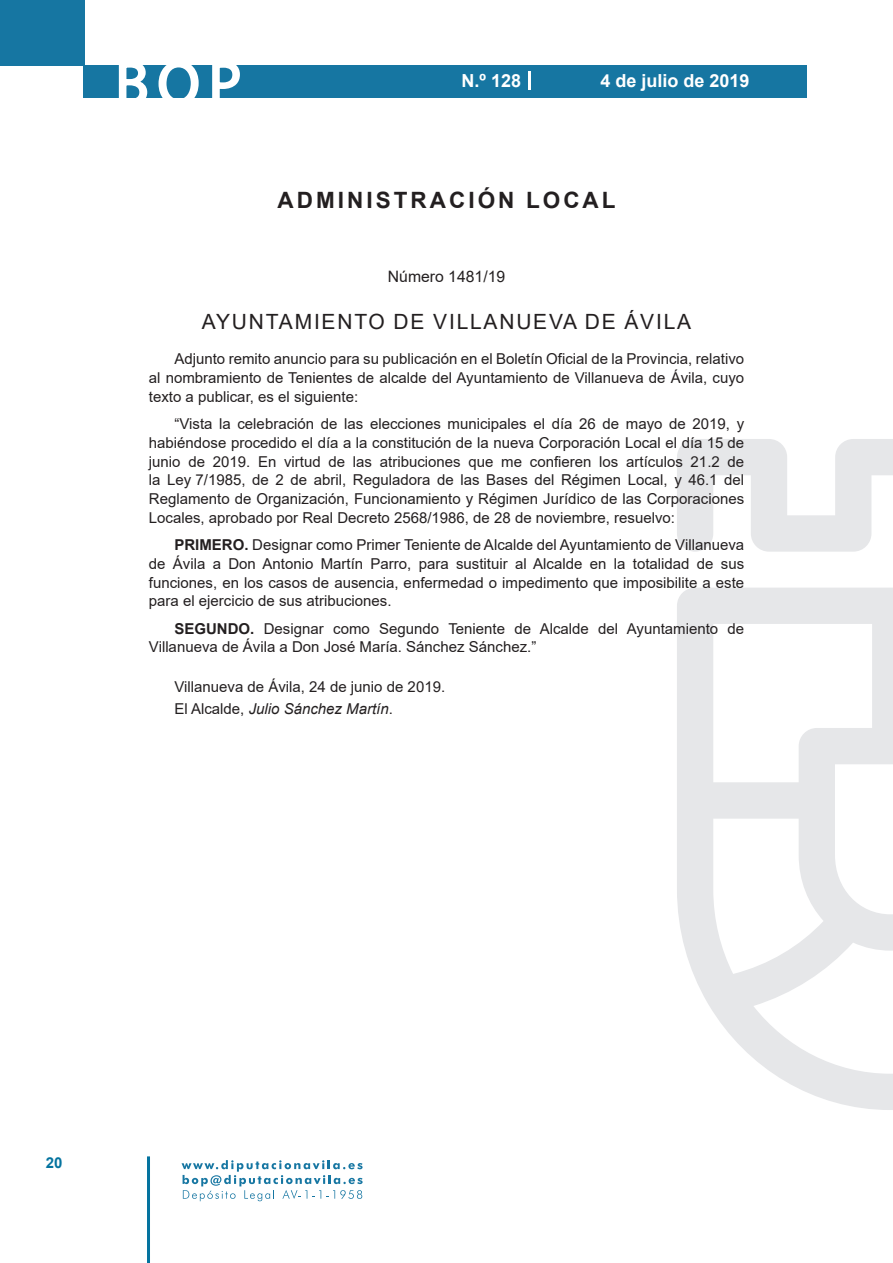
<style>
.page{position:relative;width:893px;height:1263px;background:#fff}
.page>*{position:absolute;margin:0;border:0;box-sizing:border-box;transform-origin:0 0}
.t1{font:500 61.5px "Avant Garde";color:#fff}
.h1__secion{font:700 22.5px "Arial";letter-spacing:.135em;color:#231f20}
.h2__organismo{font:21px "Arial";letter-spacing:.085em;color:#231f20}
.t2{font:700 18px "Arial";color:#fff}
.numero{font:15.75px "Arial";color:#231f20}
.texto_normal{font:15px/18.8px "Arial";color:#231f20;text-align:justify}
.fecha{font:15px "Arial";color:#231f20}
.firma{font:italic 15px "Arial";color:#231f20}
.t3{font:700 15px "Arial";color:#04739f}
.s1{font-weight:700}
.s2{font-style:normal}
</style>
<div class="page">
<div style="left:0;top:0;width:85px;height:65px;background:#1676a2"></div>
<div style="left:84px;top:65px;width:723px;height:33px;background:#1676a2"></div>
<svg style="left:118px;top:65px;width:30px;height:33px"></svg>
<svg style="left:158px;top:65px;width:41px;height:33px"></svg>
<svg style="left:212px;top:65px;width:28px;height:33px"></svg>
<svg style="left:182px;top:1160px;width:181px;height:41px"></svg>
<hr style="left:147px;top:1156px;width:3px;height:107px;background:#04739f">
<svg style="left:529px;top:71px;width:2px;height:19px"></svg>
<svg style="left:677px;top:439px;width:216px;height:671px"></svg>
<h1 class="t1" style="left:115px;top:46px;width:128px">BOP</h1>
<p class="t2" style="left:462px;top:68px;width:61px">N.º 128</p>
<p class="t2" style="left:600px;top:68px;width:151px">4 de julio de 2019</p>
<p class="h1__secion" style="left:277px;top:184px;width:340px">ADMINISTRACIÓN LOCAL</p>
<p class="numero" style="left:388px;top:266px;width:119px">Número 1481/19</p>
<p class="h2__organismo" style="left:202px;top:307px;width:491px">AYUNTAMIENTO DE VILLANUEVA DE ÁVILA</p>
<p class="texto_normal" style="left:149px;top:349px;width:597px;text-indent:26px">Adjunto remito anuncio para su publicación en el Boletín Oficial de la Provincia, relativo al nombramiento de Tenientes de alcalde del Ayuntamiento de Villanueva de Ávila, cuyo texto a publicar, es el siguiente:</p>
<p class="texto_normal" style="left:149px;top:414px;width:597px;text-indent:26px">“Vista la celebración de las elecciones municipales el día 26 de mayo de 2019, y habiéndose procedido el día a la constitución de la nueva Corporación Local el día 15 de junio de 2019. En virtud de las atribuciones que me confieren los artículos 21.2 de la Ley 7/1985, de 2 de abril, Reguladora de las Bases del Régimen Local, y 46.1 del Reglamento de Organización, Funcionamiento y Régimen Jurídico de las Corporaciones Locales, aprobado por Real Decreto 2568/1986, de 28 de noviembre, resuelvo:</p>
<p class="texto_normal" style="left:149px;top:535px;width:597px;text-indent:26px"><span class="s1">PRIMERO.</span> Designar como Primer Teniente de Alcalde del Ayuntamiento de Villanueva de Ávila a Don Antonio Martín Parro, para sustituir al Alcalde en la totalidad de sus funciones, en los casos de ausencia, enfermedad o impedimento que imposibilite a este para el ejercicio de sus atribuciones.</p>
<p class="texto_normal" style="left:149px;top:619px;width:597px;text-indent:26px"><span class="s1">SEGUNDO.</span> Designar como Segundo Teniente de Alcalde del Ayuntamiento de<br>Villanueva de Ávila a Don José María. Sánchez Sánchez.”</p>
<p class="fecha" style="left:174px;top:676px;width:272px">Villanueva de Ávila, 24 de junio de 2019.</p>
<p class="firma" style="left:174px;top:699px;width:220px"><span class="s2">El Alcalde,</span> Julio Sánchez Martín<span class="s2">.</span></p>
<p class="t3" style="left:46px;top:1152px;width:18px">20</p>
</div>
